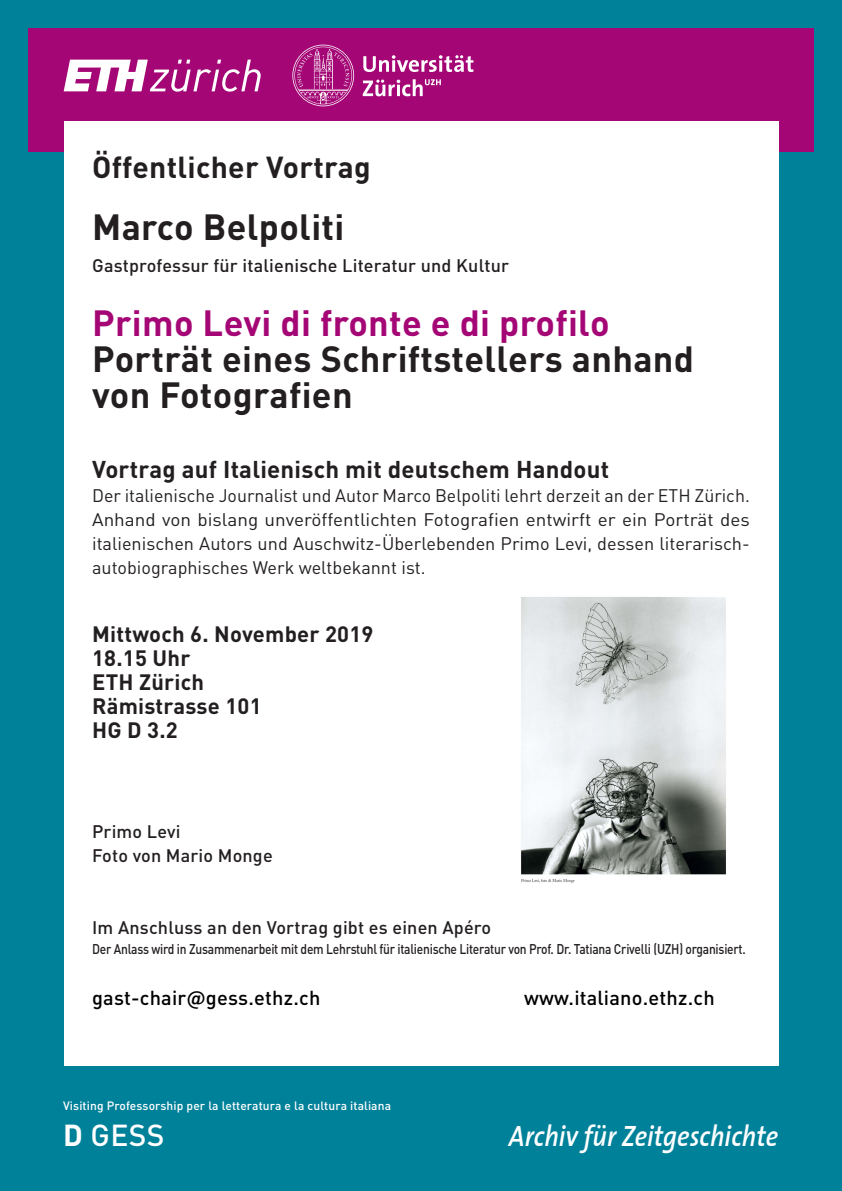
<style>
.page{position:relative;width:842px;height:1191px;background:#00819a}
.page>*{position:absolute;margin:0;border:0;box-sizing:border-box;transform-origin:0 0}
.t1{font:700 53px "DIN Pro";letter-spacing:.01em;color:#231f20}
._21-titel-A3{font:700 36px/36px "DIN Pro";letter-spacing:.01em;color:#231f20}
._21-titel-A3-2{font:700 36px "DIN Pro";letter-spacing:.01em;color:#a40775}
._21-text-A3{font:700 36px "DIN Pro";letter-spacing:.01em;color:#231f20}
._21-titel-A3-3{font:700 30px "DIN Pro";letter-spacing:.01em;color:#231f20}
.t2{font:500 30px "DIN Pro";color:#fff}
.t3{font:italic 600 29.6px "ETH";color:#fff;scale:.87 1}
._21-titel-A3-4{font:700 24px "DIN Pro";letter-spacing:.01em;color:#231f20}
._21-titel-A3-5{font:700 22px "DIN Pro";letter-spacing:.01em;color:#231f20}
._21-text-A3-2{font:700 22px "DIN Pro";letter-spacing:.01em;color:#231f20}
.t4{font:500 20px "DIN Pro";letter-spacing:.01em;color:#000}
._21-text-A3-3{font:18px/24px "DIN Pro";color:#231f20;text-align:justify}
._21-text-A3-4{font:500 18px "DIN Pro";letter-spacing:.01em;color:#231f20}
._21-titel-A3-6{font:500 18px "DIN Pro";letter-spacing:.01em;color:#231f20}
._21-text-A3-5{font:500 14px "DIN Pro";letter-spacing:-.02em;color:#231f20;scale:.86 1}
.t5{font:500 12px "DIN Pro";letter-spacing:.01em;color:#fff}
.s1{font-weight:700}
</style>
<div class="page">
<div style="left:28px;top:28px;width:786px;height:124px;background:#a40775"></div>
<div style="left:64px;top:122px;width:714px;height:944px;background:#fff"></div>
<img style="left:521px;top:597px;width:205px;height:286px">
<svg style="left:64px;top:45px;width:409px;height:61px"></svg>
<p class="_21-titel-A3-3" style="left:92px;top:142px;width:280px">Öffentlicher Vortrag</p>
<p class="_21-text-A3" style="left:92px;top:197px;width:254px">Marco Belpoliti</p>
<p class="_21-titel-A3-6" style="left:92px;top:251px;width:418px">Gastprofessur für italienische Literatur und Kultur</p>
<p class="_21-titel-A3-2" style="left:92px;top:293px;width:519px">Primo Levi di fronte e di profilo</p>
<p class="_21-titel-A3" style="left:92px;top:336px;width:603px">Porträt eines Schriftstellers anhand von Fotografien</p>
<p class="_21-titel-A3-4" style="left:92px;top:449px;width:518px">Vortrag auf Italienisch mit deutschem Handout</p>
<p class="_21-text-A3-3" style="left:92px;top:481px;width:659px">Der italienische Journalist und Autor Marco Belpoliti lehrt derzeit an der ETH Zürich.<br>Anhand von bislang unveröffentlichten Fotografien entwirft er ein Porträt des italienischen Autors und Auschwitz-Überlebenden Primo Levi, dessen literarisch&shy;autobiographisches Werk weltbekannt ist.</p>
<p class="_21-titel-A3-5" style="left:92px;top:615px;width:283px">Mittwoch 6. November 2019</p>
<p class="_21-titel-A3-5" style="left:92px;top:639px;width:100px">18.15 Uhr</p>
<p class="_21-text-A3-2" style="left:92px;top:663px;width:113px">ETH Zürich</p>
<p class="_21-text-A3-2" style="left:92px;top:687px;width:171px">Rämistrasse 101</p>
<p class="_21-text-A3-2" style="left:92px;top:711px;width:87px">HG D 3.2</p>
<p class="_21-text-A3-4" style="left:92px;top:817px;width:90px">Primo Levi</p>
<p class="_21-text-A3-4" style="left:92px;top:841px;width:182px">Foto von Mario Monge</p>
<h1 class="t1" style="left:92px;top:892px;width:390px">Master of Occus</h1>
<p class="_21-text-A3-4" style="left:92px;top:913px;width:400px">Im Anschluss an den Vortrag gibt es einen Apéro</p>
<p class="_21-text-A3-5" style="left:92px;top:937px;width:761px">Der Anlass wird in Zusammenarbeit mit dem Lehrstuhl für italienische Literatur von Prof. Dr. Tatiana Crivelli (UZH) organisiert.</p>
<p class="t4" style="left:92px;top:981px;width:230px">gast-chair@gess.ethz.ch</p>
<p class="t4" style="left:524px;top:981px;width:192px">www.italiano.ethz.ch</p>
<p class="t5" style="left:63px;top:1095px;width:329px">Visiting Professorship per la letteratura e la cultura italiana</p>
<p class="t2" style="left:63px;top:1110px;width:103px"><span class="s1">D</span> GESS</p>
<p class="t3" style="left:509px;top:1111px;width:311px">Archiv für Zeitgeschichte</p>
</div>
